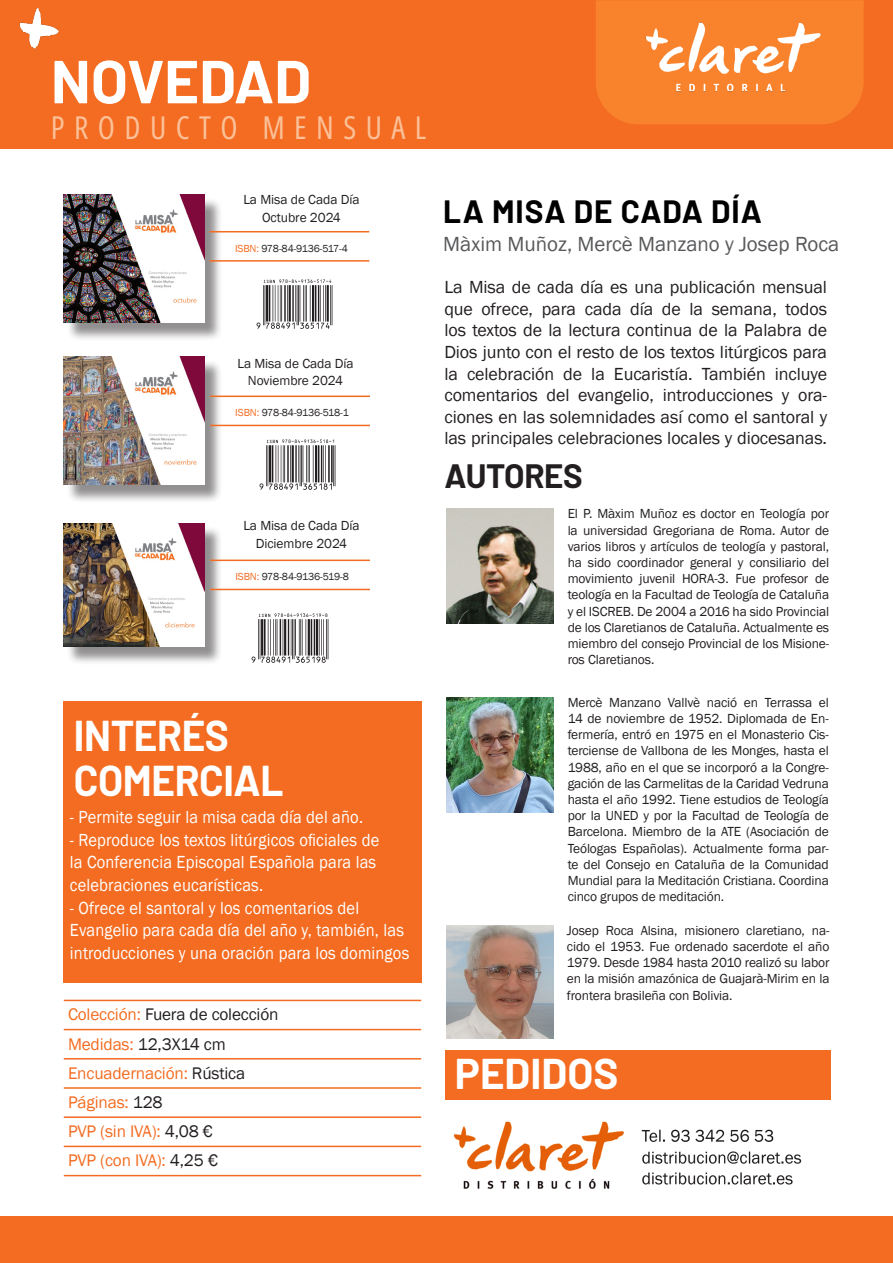
<style>
.page{position:relative;width:893px;height:1263px;background:#fff}
.page>*{position:absolute;margin:0;border:0;box-sizing:border-box;transform-origin:0 0}
.t1{font:700 60.6px "Barlow";letter-spacing:-.005em;color:#fff}
.t2{font:700 42.15px "Barlow";letter-spacing:-.01em;color:#fff;scale:.96 1}
.t3{font:700 42px "Barlow";color:#fff}
.t4{font:700 33px "Barlow";letter-spacing:-.01em;color:#231f20}
.t5{font:700 31.5px "Barlow";letter-spacing:.03em;color:#000}
.t6{font:31.5px "Open Sans";letter-spacing:.3em;color:#fcc098}
.t7{font:21px "Franklin Gothic";color:#57585a}
.t8{font:18px/21.6px "Franklin Gothic";letter-spacing:-.005em;color:#231f20;text-align:justify}
.t9{font:18px/22.5px "Franklin Gothic";letter-spacing:.01em;color:#fff;scale:.92 1}
.t10{font:17.25px "Franklin Gothic";letter-spacing:-.01em;color:#f36c21}
.t11{font:17.25px "Franklin Gothic";letter-spacing:-.01em;color:#231f20}
.t12{font:13.5px/16.2px "Franklin Gothic";letter-spacing:-.01em;color:#231f20;text-align:justify}
.t13{font:10.5px "Franklin Gothic";letter-spacing:-.01em;color:#231f20}
.s1{color:#f36c21}
.s2{color:#231f20}
</style>
<div class="page">
<div style="left:66px;top:197px;width:157px;height:144px;background:#231f20;opacity:.5"></div>
<img style="left:64px;top:195px;width:140px;height:128px">
<img style="left:256px;top:279px;width:77px;height:50px">
<hr style="left:209px;top:231px;width:160px;height:1px;background:#f36c21">
<hr style="left:209px;top:260px;width:160px;height:2px;background:#f36c21">
<img style="left:446px;top:509px;width:107px;height:115px">
<div style="left:66px;top:526px;width:157px;height:139px;background:#231f20;opacity:.5"></div>
<img style="left:64px;top:523px;width:140px;height:124px">
<img style="left:251px;top:613px;width:78px;height:50px">
<hr style="left:210px;top:560px;width:160px;height:1px;background:#f36c21">
<hr style="left:210px;top:589px;width:160px;height:1px;background:#f36c21">
<div style="left:66px;top:359px;width:157px;height:144px;background:#231f20;opacity:.5"></div>
<img style="left:64px;top:356px;width:140px;height:129px">
<img style="left:259px;top:440px;width:77px;height:49px">
<hr style="left:210px;top:396px;width:160px;height:1px;background:#f36c21">
<hr style="left:210px;top:425px;width:160px;height:1px;background:#f36c21">
<img style="left:446px;top:697px;width:107px;height:115px">
<img style="left:446px;top:925px;width:107px;height:114px">
<div style="left:63px;top:702px;width:358px;height:281px;background:#f36c21"></div>
<div style="left:0;top:1216px;width:893px;height:46px;background:#f36c21"></div>
<hr style="left:64px;top:1000px;width:357px;height:1px;background:#f36c21">
<hr style="left:64px;top:1029px;width:357px;height:1px;background:#f36c21">
<hr style="left:64px;top:1058px;width:357px;height:1px;background:#f36c21">
<hr style="left:64px;top:1087px;width:357px;height:2px;background:#f36c21">
<hr style="left:64px;top:1116px;width:357px;height:2px;background:#f36c21">
<hr style="left:64px;top:1146px;width:357px;height:1px;background:#f36c21">
<hr style="left:64px;top:1175px;width:357px;height:1px;background:#f36c21">
<div style="left:0;top:0;width:893px;height:149px;background:#f36c21"></div>
<div style="left:596px;top:0;width:268px;height:124px;background:#f9832d"></div>
<img style="left:19px;top:8px;width:40px;height:41px">
<img style="left:645px;top:9px;width:177px;height:94px">
<div style="left:445px;top:1050px;width:385px;height:50px;background:#f36c21"></div>
<img style="left:453px;top:1121px;width:349px;height:68px">
<p class="t1" style="left:51px;top:37px;width:262px">NOVEDAD</p>
<p class="t6" style="left:51px;top:106px;width:377px">PRODUCTO MENSUAL</p>
<p class="t12" style="left:243px;top:192px;width:118px">La Misa de Cada Día</p>
<p class="t12" style="left:262px;top:209px;width:80px">Octubre 2024</p>
<p class="t13" style="left:235px;top:242px;width:114px"><span class="s1">ISBN:</span> 978-84-9136-517-4</p>
<p class="t12" style="left:237px;top:355px;width:118px">La Misa de Cada Día</p>
<p class="t12" style="left:248px;top:373px;width:97px">Noviembre 2024</p>
<p class="t13" style="left:235px;top:406px;width:115px"><span class="s1">ISBN:</span> 978-84-9136-518-1</p>
<p class="t12" style="left:243px;top:518px;width:118px">La Misa de Cada Día</p>
<p class="t12" style="left:256px;top:535px;width:93px">Diciembre 2024</p>
<p class="t13" style="left:235px;top:570px;width:115px"><span class="s1">ISBN:</span> 978-84-9136-519-8</p>
<p class="t2" style="left:74px;top:704px;width:163px">INTERÉS</p>
<p class="t2" style="left:74px;top:749px;width:220px">COMERCIAL</p>
<p class="t9" style="left:70px;top:807px;width:320px">- Permite seguir la misa cada día del año.</p>
<p class="t9" style="left:70px;top:829px;width:338px">- Reproduce los textos litúrgicos oficiales de la Conferencia Episcopal Española para las celebraciones eucarísticas.</p>
<p class="t9" style="left:70px;top:897px;width:370px">- Ofrece el santoral y los comentarios del<br>Evangelio para cada día del año y, también, las introducciones y una oración para los domingos</p>
<p class="t11" style="left:68px;top:1004px;width:212px"><span class="s1">Colección:</span> Fuera de colección</p>
<p class="t11" style="left:68px;top:1033px;width:159px"><span class="s1">Medidas:</span> 12,3X14 cm</p>
<p class="t10" style="left:68px;top:1062px;width:179px">Encuadernación: <span class="s2">Rústica</span></p>
<p class="t10" style="left:68px;top:1091px;width:96px">Páginas: <span class="s2">128</span></p>
<p class="t10" style="left:68px;top:1121px;width:147px">PVP (sin IVA): <span class="s2">4,08 €</span></p>
<p class="t10" style="left:68px;top:1150px;width:152px">PVP (con IVA): <span class="s2">4,25 €</span></p>
<p class="t5" style="left:443px;top:188px;width:320px">LA MISA DE CADA DÍA</p>
<p class="t7" style="left:443px;top:231px;width:397px">Màxim Muñoz, Mercè Manzano y Josep Roca</p>
<p class="t8" style="left:444px;top:277px;width:384px">La Misa de cada día es una publicación mensual que ofrece, para cada día de la semana, todos los textos de la lectura continua de la Palabra de Dios junto con el resto de los textos litúrgicos para la celebración de la Eucaristía. También incluye comentarios del evangelio, introducciones y ora&shy;ciones en las solemnidades así como el santoral y las principales celebraciones locales y diocesanas.</p>
<p class="t4" style="left:444px;top:451px;width:140px">AUTORES</p>
<p class="t12" style="left:568px;top:506px;width:263px">El P. Màxim Muñoz es doctor en Teología por la universidad Gregoriana de Roma. Autor de varios libros y artículos de teología y pastoral, ha sido coordinador general y consiliario del movimiento juvenil HORA-3. Fue profesor de teología en la Facultad de Teología de Cataluña y el ISCREB. De 2004 a 2016 ha sido Provincial de los Claretianos de Cataluña. Actualmente es miembro del consejo Provincial de los Misione&shy;ros Claretianos.</p>
<p class="t12" style="left:568px;top:694px;width:263px">Mercè Manzano Vallvè nació en Terrassa el 14 de noviembre de 1952. Diplomada de En&shy;fermería, entró en 1975 en el Monasterio Cis&shy;terciense de Vallbona de les Monges, hasta el 1988, año en el que se incorporó a la Congre&shy;gación de las Carmelitas de la Caridad Vedruna hasta el año 1992. Tiene estudios de Teología por la UNED y por la Facultad de Teología de Barcelona. Miembro de la ATE (Asociación de Teólogas Españolas). Actualmente forma par&shy;te del Consejo en Cataluña de la Comunidad Mundial para la Meditación Cristiana. Coordina cinco grupos de meditación.</p>
<p class="t12" style="left:567px;top:922px;width:264px">Josep Roca Alsina, misionero claretiano, na&shy;cido el 1953. Fue ordenado sacerdote el año 1979. Desde 1984 hasta 2010 realizó su labor en la misión amazónica de Guajarà-Mirim en la frontera brasileña con Bolivia.</p>
<p class="t3" style="left:455px;top:1043px;width:261px">PEDIDOS PEDI</p>
</div>
